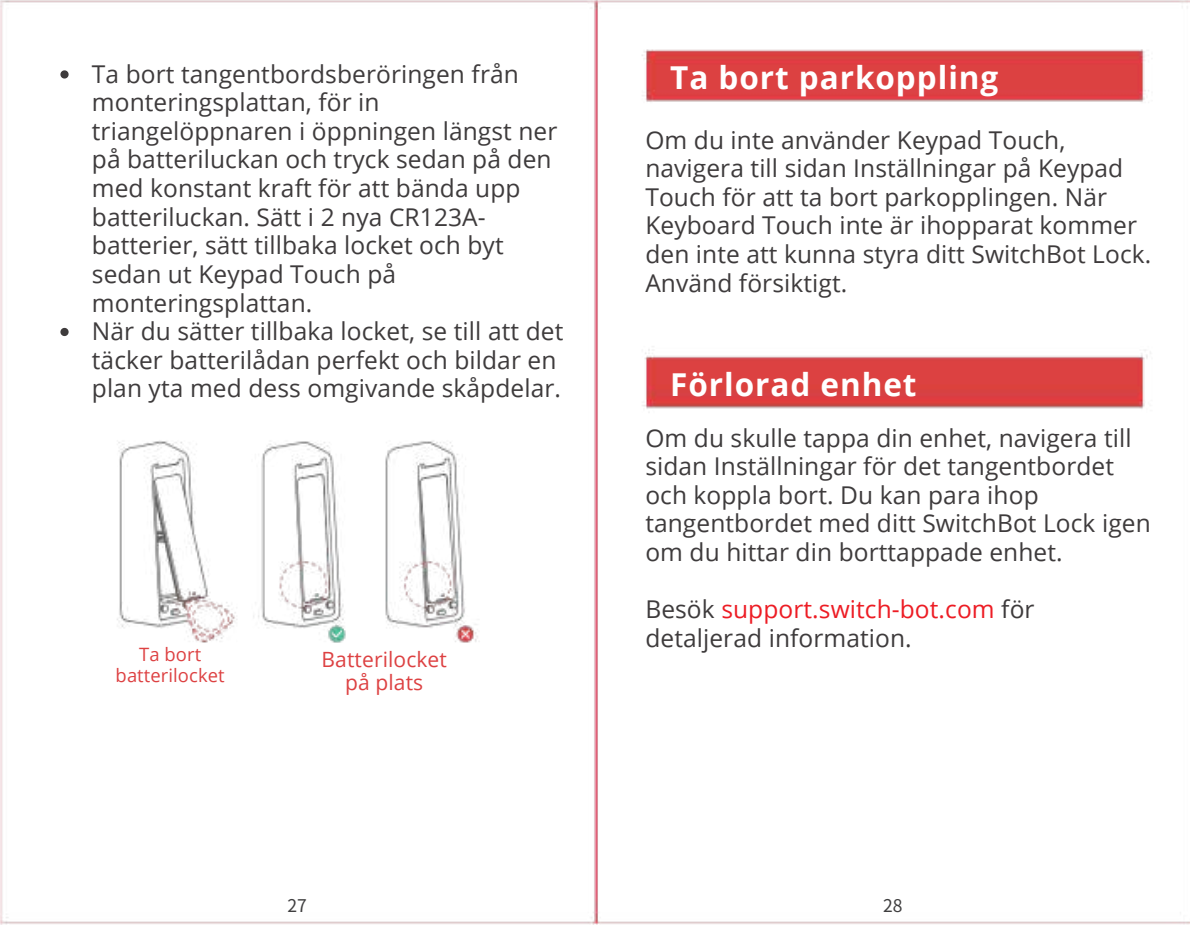
<style>
.page{position:relative;width:1190px;height:925px;background:#fff}
.page>*{position:absolute;margin:0;border:0;box-sizing:border-box;transform-origin:0 0}
.t1{font:700 31.5px "Open Sans";letter-spacing:.03em;color:#fff}
.t2{font:24.5px/28.7px "Open Sans";letter-spacing:.005em;color:#3e3b3c}
.t3{font:21px/23.8px "Open Sans";letter-spacing:.005em;color:#dd4142;text-align:center}
.t4{font:18.2px/21px "Open Sans";letter-spacing:.005em;color:#dd4142;text-align:center}
.t5{font:17.5px "Noto Sans JP";color:#3f3e3f}
.s1{color:#ed1c24}
</style>
<div class="page">
<img style="left:0;top:0;width:1189px;height:924px">
<svg style="left:60px;top:70px;width:9px;height:8px"></svg>
<svg style="left:60px;top:328px;width:9px;height:8px"></svg>
<p class="t2" style="left:92px;top:59px;width:473px">Ta bort tangentbordsberöringen från monteringsplattan, för in triangelöppnaren i öppningen längst ner på batteriluckan och tryck sedan på den med konstant kraft för att bända upp batteriluckan. Sätt i 2 nya CR123A&shy;batterier, sätt tillbaka locket och byt sedan ut Keypad Touch på monteringsplattan.<br>När du sätter tillbaka locket, se till att det täcker batterilådan perfekt och bildar en plan yta med dess omgivande skåpdelar.</p>
<p class="t4" style="left:116px;top:643px;width:110px">Ta bort batterilocket</p>
<p class="t3" style="left:321px;top:646px;width:127px">Batterilocket på plats</p>
<p class="t1" style="left:670px;top:55px;width:329px">Ta bort parkoppling</p>
<p class="t2" style="left:645px;top:125px;width:507px">Om du inte använder Keypad Touch, navigera till sidan Inställningar på Keypad Touch för att ta bort parkopplingen. När Keyboard Touch inte är ihopparat kommer den inte att kunna styra ditt SwitchBot Lock.<br>Använd försiktigt.</p>
<p class="t1" style="left:670px;top:362px;width:248px">Förlorad enhet</p>
<p class="t2" style="left:645px;top:422px;width:507px">Om du skulle tappa din enhet, navigera till sidan Inställningar för det tangentbordet och koppla bort. Du kan para ihop tangentbordet med ditt SwitchBot Lock igen om du hittar din borttappade enhet.</p>
<p class="t2" style="left:645px;top:594px;width:390px">Besök <span class="s1">support.switch-bot.com</span> för detaljerad information.</p>
<p class="t5" style="left:287px;top:891px;width:21px">27</p>
<p class="t5" style="left:882px;top:891px;width:21px">28</p>
</div>
